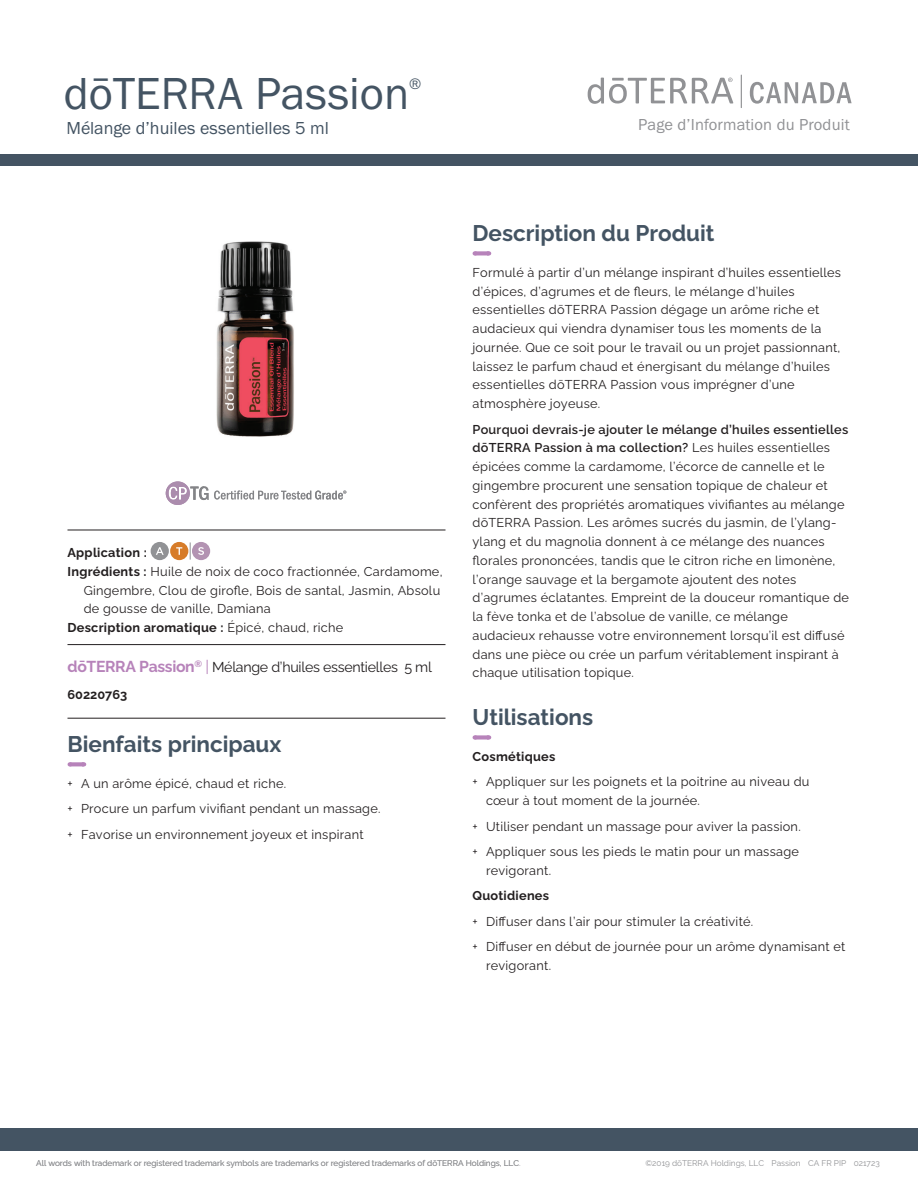
<style>
.page{position:relative;width:918px;height:1188px;background:#fff}
.page>*{position:absolute;margin:0;border:0;box-sizing:border-box;transform-origin:0 0}
.t1{font:46.5px "Franklin Gothic URW Boo";color:#445463}
.t2{font:700 22.5px "Ralewayd T";color:#445463}
.t3{font:18px "Franklin Gothic URW Boo";color:#445463}
.t4{font:16.5px "Franklin Gothic URW Boo";letter-spacing:.01em;color:#919295}
.t5{font:15.75px "Franklin Gothic URW Boo";color:#445463}
.t6{font:14.25px "Ralewayd T";letter-spacing:-.02em;color:#231f20}
.t7{font:12.75px/18.8px "Ralewayd T";letter-spacing:.02em;color:#231f20}
.t8{font:700 12.75px "Ralewayd T";letter-spacing:.02em;color:#231f20}
.t9{font:700 12.75px "Ralewayd T";color:#231f20}
.t10{font:8.25px "Ralewayd T";color:#919295}
.s1{font-weight:700}
.s2{font-weight:400}
.s3{font-weight:700;font-size:15.75px;color:#b783ba}
.s4{font-size:15.75px;color:#b783ba}
.s5{font-weight:600}
</style>
<div class="page">
<svg style="left:750px;top:82px;width:102px;height:22px"></svg>
<svg style="left:588px;top:78px;width:145px;height:26px"></svg>
<hr style="left:741px;top:75px;width:1px;height:33px;background:#919295">
<svg style="left:475px;top:251px;width:14px;height:4px"></svg>
<svg style="left:475px;top:735px;width:14px;height:5px"></svg>
<img style="left:205px;top:241px;width:101px;height:289px">
<hr style="left:68px;top:530px;width:378px;height:1px;background:#231f20">
<hr style="left:68px;top:644px;width:378px;height:1px;background:#231f20">
<hr style="left:68px;top:718px;width:378px;height:1px;background:#231f20">
<svg style="left:70px;top:762px;width:14px;height:4px"></svg>
<svg style="left:190px;top:542px;width:1px;height:18px"></svg>
<div style="left:151px;top:542px;width:18px;height:18px;background:#919295;border-radius:50%"></div>
<svg style="left:156px;top:547px;width:8px;height:8px"></svg>
<div style="left:170px;top:542px;width:18px;height:18px;background:#d77c29;border-radius:50%"></div>
<svg style="left:176px;top:547px;width:6px;height:8px"></svg>
<div style="left:192px;top:542px;width:18px;height:18px;background:#b393b2;border-radius:50%"></div>
<svg style="left:198px;top:547px;width:6px;height:8px"></svg>
<div style="left:0;top:155px;width:918px;height:11px;background:#445463"></div>
<div style="left:0;top:1128px;width:918px;height:23px;background:#445463"></div>
<svg style="left:166px;top:481px;width:180px;height:24px"></svg>
<h1 class="t1" style="left:64px;top:64px;width:347px">dōTERRA Passion</h1>
<p class="t5" style="left:409px;top:74px;width:14px">®</p>
<h3 class="t3" style="left:66px;top:117px;width:264px">Mélange d’huiles essentielles 5 ml</h3>
<p class="t4" style="left:638px;top:114px;width:213px">Page d’Information du Produit</p>
<p class="t8" style="left:68px;top:543px;width:81px">Application :</p>
<p class="t7" style="left:68px;top:561px;width:377px"><span class="s1">Ingrédients :</span> Huile de noix de coco fractionnée, Cardamome,</p>
<p class="t7" style="left:84px;top:579px;width:358px">Gingembre, Clou de girofle, Bois de santal, Jasmin, Absolu</p>
<p class="t7" style="left:84px;top:598px;width:188px">de gousse de vanille, Damiana</p>
<p class="t8" style="left:68px;top:618px;width:277px">Description aromatique : <span class="s2">Épicé, chaud, riche</span></p>
<p class="t6" style="left:68px;top:655px;width:366px"><span class="s3">dōTERRA Passion</span><sup>®</sup> <span class="s4">|</span> Mélange d’huiles essentielles 5 ml</p>
<p class="t9" style="left:68px;top:684px;width:61px">60220763</p>
<h2 class="t2" style="left:68px;top:727px;width:215px">Bienfaits principaux</h2>
<p class="t7" style="left:67px;top:769px;width:315px;line-height:25.5px">+ A un arôme épicé, chaud et riche.<br>+ Procure un parfum vivifiant pendant un massage. + Favorise un environnement joyeux et inspirant</p>
<h2 class="t2" style="left:472px;top:216px;width:244px">Description du Produit</h2>
<p class="t7" style="left:472px;top:262px;width:370px">Formulé à partir d’un mélange inspirant d’huiles essentielles d’épices, d’agrumes et de fleurs, le mélange d’huiles essentielles dōTERRA Passion dégage un arôme riche et audacieux qui viendra dynamiser tous les moments de la journée. Que ce soit pour le travail ou un projet passionnant, laissez le parfum chaud et énergisant du mélange d’huiles essentielles dōTERRA Passion vous imprégner d’une atmosphère joyeuse.</p>
<p class="t7" style="left:472px;top:418px;width:378px"><span class="s5">Pourquoi devrais-je ajouter le mélange d’huiles essentielles dōTERRA Passion à ma collection?</span> Les huiles essentielles épicées comme la cardamome, l’écorce de cannelle et le gingembre procurent une sensation topique de chaleur et confèrent des propriétés aromatiques vivifiantes au mélange dōTERRA Passion. Les arômes sucrés du jasmin, de l’ylang&shy;ylang et du magnolia donnent à ce mélange des nuances florales prononcées, tandis que le citron riche en limonène, l’orange sauvage et la bergamote ajoutent des notes d’agrumes éclatantes. Empreint de la douceur romantique de la fève tonka et de l’absolue de vanille, ce mélange audacieux rehausse votre environnement lorsqu’il est diffusé dans une pièce ou crée un parfum véritablement inspirant à chaque utilisation topique.</p>
<h2 class="t2" style="left:472px;top:700px;width:122px">Utilisations</h2>
<p class="t8" style="left:472px;top:747px;width:84px">Cosmétiques</p>
<p class="t7" style="left:486px;top:771px;width:325px;text-indent:-14px">+ Appliquer sur les poignets et la poitrine au niveau du cœur à tout moment de la journée.</p>
<p class="t7" style="left:472px;top:812px;width:330px;line-height:25.5px">+ Utiliser pendant un massage pour aviver la passion. + Appliquer sous les pieds le matin pour un massage</p>
<p class="t7" style="left:486px;top:860px;width:67px">revigorant.</p>
<p class="t8" style="left:472px;top:886px;width:78px">Quotidienes</p>
<p class="t7" style="left:472px;top:907px;width:374px;line-height:25.5px">+ Diffuser dans l’air pour stimuler la créativité.<br>+ Diffuser en début de journée pour un arôme dynamisant et</p>
<p class="t7" style="left:486px;top:955px;width:67px">revigorant.</p>
<p class="t10" style="left:36px;top:1157px;width:486px">All words with trademark or registered trademark symbols are trademarks or registered trademarks of dōTERRA Holdings, LLC.</p>
<p class="t10" style="left:645px;top:1157px;width:236px">©2019 dōTERRA Holdings, LLC Passion CA FR PIP 021723</p>
</div>
